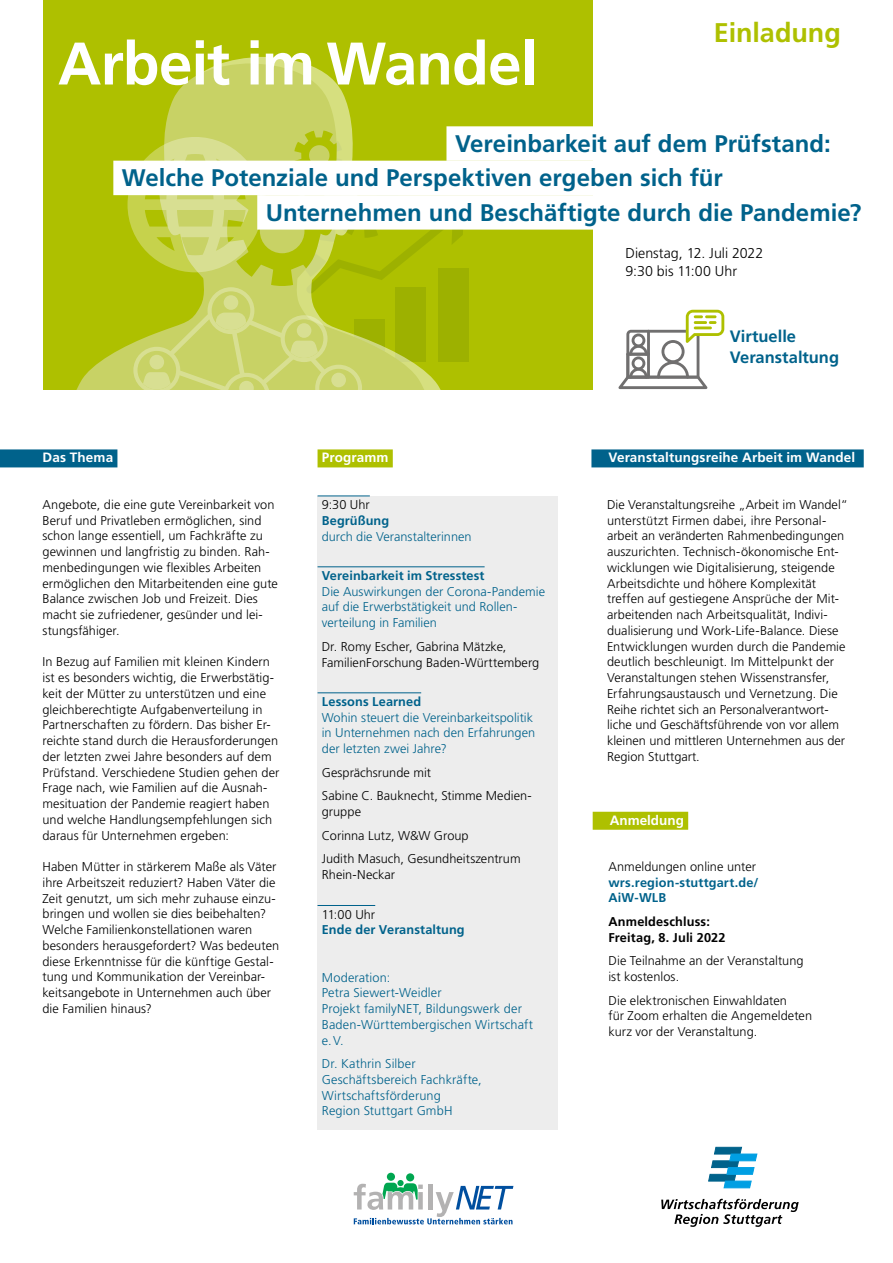
<style>
.page{position:relative;width:893px;height:1263px;background:#fff}
.page>*{position:absolute;margin:0;border:0;box-sizing:border-box;transform-origin:0 0}
.t1{font:700 60px "Frutiger LT Pro";letter-spacing:-.015em;color:#fff}
.t2{font:700 27px "Frutiger LT Pro";color:#aec000}
.t3{font:700 24px "Frutiger LT Pro";color:#00628b}
.t4{font:700 16.5px/21px "Frutiger LT Pro";color:#00628b}
.t5{font:300 14.25px/18px "Frutiger LT Pro";color:#000}
.t6{font:700 13.5px "Frutiger LT Pro";letter-spacing:.01em;color:#fff}
.t7{font:300 12.75px/15.8px "Frutiger LT Pro";letter-spacing:.005em;color:#000}
.t8{font:300 12.75px/15.8px "Frutiger LT Pro";letter-spacing:.005em;color:#00628b}
.t9{font:700 12.75px/15.8px "Frutiger LT Pro";letter-spacing:.01em;color:#00628b}
.t10{font:700 12.75px/15.8px "Frutiger LT Pro";letter-spacing:.015em;color:#000}
</style>
<div class="page">
<div style="left:591px;top:449px;width:273px;height:18px;background:#00628b"></div>
<svg style="left:618px;top:310px;width:106px;height:79px"></svg>
<div style="left:317px;top:496px;width:241px;height:633px;background:#ededed"></div>
<div style="left:43px;top:0;width:549px;height:389px;background:#aec000"></div>
<div style="left:438px;top:268px;width:30px;height:94px;background:#9db100"></div>
<svg style="left:77px;top:63px;width:275px;height:326px"></svg>
<svg style="left:128px;top:130px;width:335px;height:259px"></svg>
<div style="left:0;top:449px;width:117px;height:18px;background:#00628b"></div>
<div style="left:318px;top:449px;width:75px;height:18px;background:#aec000"></div>
<hr style="left:318px;top:496px;width:52px;height:1px;background:#00628b">
<hr style="left:318px;top:566px;width:167px;height:1px;background:#00628b">
<hr style="left:318px;top:692px;width:103px;height:1px;background:#00628b">
<hr style="left:318px;top:905px;width:57px;height:1px;background:#00628b">
<svg style="left:709px;top:1147px;width:48px;height:41px"></svg>
<svg style="left:661px;top:1199px;width:138px;height:28px"></svg>
<div style="left:446px;top:126px;width:437px;height:35px;background:#fff"></div>
<div style="left:113px;top:161px;width:712px;height:34px;background:#fff"></div>
<div style="left:257px;top:195px;width:636px;height:35px;background:#fff"></div>
<div style="left:406px;top:1173px;width:8px;height:8px;background:#00a650;border-radius:50%"></div>
<div style="left:387px;top:1173px;width:8px;height:8px;background:#00a650;border-radius:50%"></div>
<div style="left:397px;top:1180px;width:7px;height:6px;background:#00a650;border-radius:50%"></div>
<svg style="left:354px;top:1183px;width:159px;height:41px"></svg>
<div style="left:593px;top:812px;width:95px;height:18px;background:#aec000"></div>
<h1 class="t1" style="left:58px;top:28px;width:481px">Arbeit im Wandel</h1>
<h2 class="t2" style="left:714px;top:17px;width:129px">Einladung</h2>
<h3 class="t3" style="left:455px;top:129px;width:377px">Vereinbarkeit auf dem Prüfstand:</h3>
<h3 class="t3" style="left:122px;top:164px;width:603px">Welche Potenziale und Perspektiven ergeben sich für</h3>
<h3 class="t3" style="left:266px;top:198px;width:597px">Unternehmen und Beschäftigte durch die Pandemie?</h3>
<p class="t5" style="left:625px;top:244px;width:139px">Dienstag, 12. Juli 2022<br>9:30 bis 11:00 Uhr</p>
<p class="t6" style="left:43px;top:449px;width:72px">Das Thema</p>
<p class="t6" style="left:322px;top:449px;width:68px">Programm</p>
<p class="t7" style="left:43px;top:497px;width:237px">Angebote, die eine gute Vereinbarkeit von Beruf und Privatleben ermöglichen, sind schon lange essentiell, um Fachkräfte zu gewinnen und langfristig zu binden. Rah&shy;menbedingungen wie flexibles Arbeiten ermöglichen den Mitarbeitenden eine gute Balance zwischen Job und Freizeit. Dies macht sie zufriedener, gesünder und lei&shy;stungsfähiger.</p>
<p class="t7" style="left:43px;top:654px;width:238px">In Bezug auf Familien mit kleinen Kindern ist es besonders wichtig, die Erwerbstätig&shy;keit der Mütter zu unterstützen und eine gleichberechtigte Aufgabenverteilung in Partnerschaften zu fördern. Das bisher Er&shy;reichte stand durch die Herausforderungen der letzten zwei Jahre besonders auf dem Prüfstand. Verschiedene Studien gehen der Frage nach, wie Familien auf die Ausnah&shy;mesituation der Pandemie reagiert haben und welche Handlungsempfehlungen sich daraus für Unternehmen ergeben:</p>
<p class="t7" style="left:43px;top:859px;width:238px">Haben Mütter in stärkerem Maße als Väter ihre Arbeitszeit reduziert? Haben Väter die Zeit genutzt, um sich mehr zuhause einzu&shy;bringen und wollen sie dies beibehalten?<br>Welche Familienkonstellationen waren besonders herausgefordert? Was bedeuten diese Erkenntnisse für die künftige Gestal&shy;tung und Kommunikation der Vereinbar&shy;keitsangebote in Unternehmen auch über die Familien hinaus?</p>
<p class="t7" style="left:322px;top:497px;width:50px">9:30 Uhr</p>
<p class="t9" style="left:322px;top:512px;width:69px">Begrüßung</p>
<p class="t8" style="left:322px;top:528px;width:151px">durch die Veranstalterinnen</p>
<p class="t9" style="left:322px;top:568px;width:164px">Vereinbarkeit im Stresstest</p>
<p class="t8" style="left:322px;top:583px;width:225px">Die Auswirkungen der Corona-Pandemie auf die Erwerbstätigkeit und Rollen&shy;verteilung in Familien</p>
<p class="t7" style="left:322px;top:639px;width:219px">Dr. Romy Escher, Gabrina Mätzke,<br>FamilienForschung Baden-Württemberg</p>
<p class="t9" style="left:322px;top:694px;width:101px">Lessons Learned</p>
<p class="t8" style="left:322px;top:709px;width:215px">Wohin steuert die Vereinbarkeitspolitik in Unternehmen nach den Erfahrungen der letzten zwei Jahre?</p>
<p class="t7" style="left:322px;top:761px;width:211px;line-height:23.7px">Gesprächsrunde mit<br>Sabine C. Bauknecht, Stimme Medien-</p>
<p class="t7" style="left:322px;top:800px;width:200px;line-height:23.7px">gruppe<br>Corinna Lutz, W&amp;W Group<br>Judith Masuch, Gesundheitszentrum</p>
<p class="t7" style="left:322px;top:867px;width:75px">Rhein-Neckar</p>
<p class="t7" style="left:322px;top:906px;width:55px">11:00 Uhr</p>
<p class="t9" style="left:322px;top:922px;width:144px">Ende der Veranstaltung</p>
<p class="t8" style="left:322px;top:969px;width:213px">Moderation:<br>Petra Siewert-Weidler<br>Projekt familyNET, Bildungswerk der<br>Baden-Württembergischen Wirtschaft e.V.</p>
<p class="t8" style="left:322px;top:1056px;width:161px">Dr. Kathrin Silber<br>Geschäftsbereich Fachkräfte,<br>Wirtschaftsförderung<br>Region Stuttgart GmbH</p>
<p class="t4" style="left:730px;top:326px;width:111px">Virtuelle<br>Veranstaltung</p>
<p class="t6" style="left:608px;top:449px;width:248px">Veranstaltungsreihe Arbeit im Wandel</p>
<p class="t7" style="left:607px;top:497px;width:242px">Die Veranstaltungsreihe „Arbeit im Wandel“ unterstützt Firmen dabei, ihre Personal&shy;arbeit an veränderten Rahmenbedingungen auszurichten. Technisch-ökonomische Ent&shy;wicklungen wie Digitalisierung, steigende Arbeitsdichte und höhere Komplexität treffen auf gestiegene Ansprüche der Mit&shy;arbeitenden nach Arbeitsqualität, Indivi&shy;dualisierung und Work-Life-Balance. Diese Entwicklungen wurden durch die Pandemie deutlich beschleunigt. Im Mittelpunkt der Veranstaltungen stehen Wissenstransfer, Erfahrungsaustausch und Vernetzung. Die Reihe richtet sich an Personalverantwort&shy;liche und Geschäftsführende von vor allem kleinen und mittleren Unternehmen aus der Region Stuttgart.</p>
<p class="t6" style="left:610px;top:812px;width:76px">Anmeldung</p>
<p class="t7" style="left:608px;top:858px;width:149px">Anmeldungen online unter</p>
<p class="t9" style="left:608px;top:874px;width:152px">wrs.region-stuttgart.de/<br>AiW-WLB</p>
<p class="t10" style="left:608px;top:914px;width:119px">Anmeldeschluss:<br>Freitag, 8. Juli 2022</p>
<p class="t7" style="left:608px;top:953px;width:197px">Die Teilnahme an der Veranstaltung ist kostenlos.</p>
<p class="t7" style="left:608px;top:992px;width:205px">Die elektronischen Einwahldaten<br>für Zoom erhalten die Angemeldeten kurz vor der Veranstaltung.</p>
</div>
